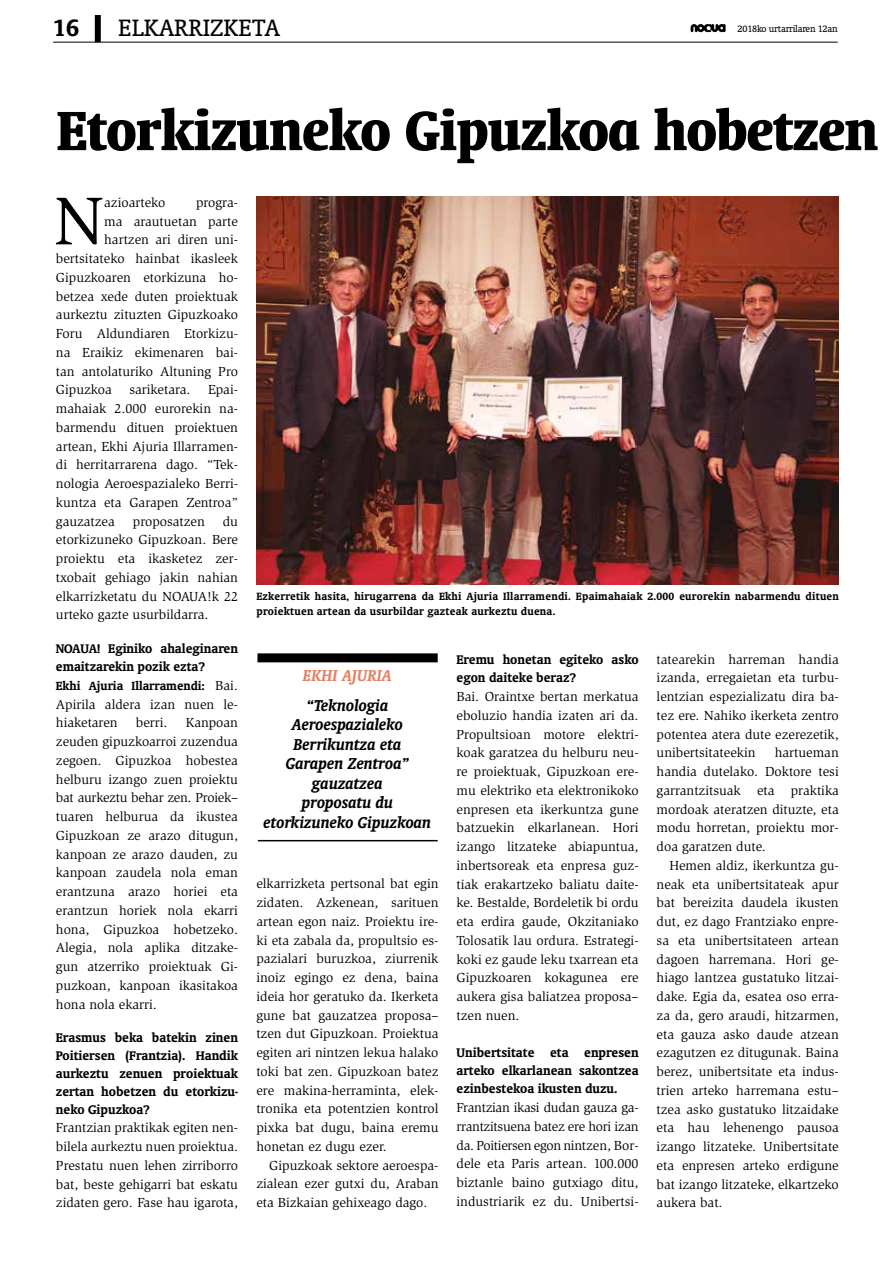
<style>
.page{position:relative;width:893px;height:1263px;background:#fff}
.page>*{position:absolute;margin:0;border:0;box-sizing:border-box;transform-origin:0 0}
.t1{font:69.45px "Slimbach";color:#000}
.t2{font:700 condensed 63px "Oranda BT";letter-spacing:-.01em;color:#000}
.t3{font:27px "Oranda BT";color:#000}
.t4{font:700 27px "Oranda BT";color:#000}
.t5{font:italic 700 18px/19.5px "Oranda BT";color:#000;text-align:center}
.t6{font:italic 700 18px "Oranda BT";color:#e28165}
.t7{font:700 14.25px/18px "Oranda BT";color:#000}
.t8{font:13.5px/18.8px "Slimbach";color:#000;text-align:justify}
.t9{font:700 13.5px "Oranda BT";color:#000}
.t10{font:700 12px/14.4px "Oranda BT";letter-spacing:.02em;color:#000}
.t11{font:10.5px "Oranda BT";letter-spacing:-.02em;color:#000}
.s1{font-family:"Slimbach";font-weight:400}
</style>
<div class="page">
<svg style="left:691px;top:24px;width:35px;height:8px"></svg>
<hr style="left:53px;top:42px;width:785px;height:1px;background:#000">
<div style="left:95px;top:15px;width:6px;height:27px;background:#000"></div>
<img style="left:256px;top:197px;width:583px;height:387px">
<div style="left:257px;top:653px;width:181px;height:9px;background:#000"></div>
<hr style="left:258px;top:840px;width:180px;height:1px;background:#000">
<h3 class="t4" style="left:53px;top:12px;width:28px">16</h3>
<h3 class="t3" style="left:117px;top:12px;width:119px">PIL-PILEAN</h3>
<h3 class="t3" style="left:118px;top:12px;width:163px">ELKARRIZKETA</h3>
<p class="t11" style="left:738px;top:23px;width:102px">2018ko urtarrilaren 12an</p>
<h2 class="t2" style="left:57px;top:93px;width:823px">Etorkizuneko Gipuzkoa hobetzen</h2>
<h1 class="t1" style="left:53px;top:181px;width:53px">N</h1>
<p class="t8" style="left:104px;top:193px;width:63px">azioarteko</p>
<p class="t8" style="left:196px;top:193px;width:43px">progra-</p>
<p class="t8" style="left:104px;top:212px;width:135px">ma arautuetan parte</p>
<p class="t8" style="left:104px;top:231px;width:135px">hartzen ari diren uni-</p>
<p class="t8" style="left:56px;top:249px;width:184px">bertsitateko hainbat ikasleek</p>
<p class="t8" style="left:56px;top:268px;width:184px">Gipuzkoaren etorkizuna ho-</p>
<p class="t8" style="left:56px;top:287px;width:184px">betzea xede duten proiektuak</p>
<p class="t8" style="left:56px;top:306px;width:184px">aurkeztu zituzten Gipuzkoako</p>
<p class="t8" style="left:56px;top:324px;width:184px">Foru Aldundiaren Etorkizu-</p>
<p class="t8" style="left:56px;top:343px;width:184px">na Eraikiz ekimenaren bai-</p>
<p class="t8" style="left:56px;top:362px;width:184px">tan antolaturiko Altuning Pro</p>
<p class="t8" style="left:56px;top:381px;width:57px">Gipuzkoa</p>
<p class="t8" style="left:129px;top:381px;width:63px">sariketara.</p>
<p class="t8" style="left:56px;top:381px;width:184px;text-indent:152px">Epai&shy;mahaiak 2.000 eurorekin na&shy;barmendu dituen proiektuen artean, Ekhi Ajuria Illarramen&shy;di herritarrarena dago. “Tek&shy;nologia Aeroespazialeko Berri&shy;kuntza eta Garapen Zentroa” gauzatzea</p>
<p class="t8" style="left:56px;top:512px;width:184px;text-indent:167px">du etorkizuneko Gipuzkoan. Bere proiektu eta ikasketez zer&shy;txobait gehiago jakin nahian elkarrizketatu du NOAUA!k 22 urteko gazte usurbildarra.</p>
<p class="t7" style="left:56px;top:639px;width:184px">NOAUA! Eginiko ahaleginaren emaitzarekin pozik ezta?</p>
<p class="t9" style="left:56px;top:678px;width:184px">Ekhi Ajuria Illarramendi: <span class="s1">Bai.</span></p>
<p class="t8" style="left:56px;top:695px;width:184px">Apirila aldera izan nuen le&shy;hiaketaren</p>
<p class="t8" style="left:133px;top:512px;width:73px">proposatzen</p>
<p class="t10" style="left:256px;top:589px;width:584px">Ezkerretik hasita, hirugarrena da Ekhi Ajuria Illarramendi. Epaimahaiak 2.000 eurorekin nabarmendu dituen proiektuen artean da usurbildar gazteak aurkeztu duena.</p>
<p class="t8" style="left:657px;top:650px;width:184px">tatearekin harreman handia izanda, erregaietan eta turbu&shy;lentzian espezializatu dira ba&shy;tez ere. Nahiko ikerketa zentro potentea atera dute ezerezetik, unibertsitateekin</p>
<p class="t7" style="left:456px;top:650px;width:184px">Eremu honetan egiteko asko egon daiteke beraz?</p>
<p class="t8" style="left:456px;top:687px;width:184px">Bai. Oraintxe bertan merkatua eboluzio handia izaten ari da.<br>Propultsioan motore elektri&shy;koak garatzea du helburu neu&shy;re proiektuak, Gipuzkoan ere&shy;mu elektriko eta elektronikoko enpresen eta ikerkuntza gune batzuekin elkarlanean. Hori izango litzateke abiapuntua, inbertsoreak eta enpresa guz&shy;tiak erakartzeko baliatu daite&shy;ke. Bestalde, Bordeletik bi ordu eta erdira gaude, Okzitaniako Tolosatik lau ordura. Estrategi&shy;koki ez gaude leku txarrean eta Gipuzkoaren kokagunea ere aukera gisa baliatzea proposa– tzen nuen.</p>
<p class="t7" style="left:456px;top:1043px;width:184px;text-align:justify">Unibertsitate eta enpresen arteko elkarlanean sakontzea ezinbestekoa ikusten duzu.</p>
<p class="t8" style="left:456px;top:1098px;width:184px">Frantzian ikasi dudan gauza ga&shy;rrantzitsuena batez ere hori izan da. Poitiersen egon nintzen, Bor&shy;dele eta Paris artean. 100.000 biztanle baino gutxiago ditu, industriarik ez du. Unibertsi-</p>
<h3 class="t6" style="left:303px;top:665px;width:91px">EKHI AJURIA</h3>
<h3 class="t5" style="left:264px;top:695px;width:169px">“Teknologia<br>Aeroespazialeko<br>Berrikuntza eta<br>Garapen Zentroa” gauzatzea<br>proposatu du etorkizuneko Gipuzkoan</h3>
<p class="t8" style="left:136px;top:714px;width:33px">berri.</p>
<p class="t8" style="left:56px;top:714px;width:184px;text-indent:130px">Kanpoan zeuden gipuzkoarroi zuzendua zegoen. Gipuzkoa hobestea helburu izango zuen proiektu bat aurkeztu behar zen. Proiek– tuaren helburua da ikustea Gipuzkoan ze arazo ditugun, kanpoan ze arazo dauden, zu kanpoan zaudela nola eman erantzuna arazo horiei eta erantzun horiek nola ekarri hona, Gipuzkoa hobetzeko.<br>Alegia, nola aplika ditzake&shy;gun atzerriko proiektuak Gi&shy;puzkoan, kanpoan ikasitakoa hona nola ekarri.</p>
<p class="t7" style="left:56px;top:1028px;width:184px;text-align:justify">Erasmus beka batekin zinen Poitiersen (Frantzia). Handik aurkeztu zenuen proiektuak zertan hobetzen du etorkizu&shy;neko Gipuzkoa?</p>
<p class="t8" style="left:56px;top:1119px;width:184px">Frantzian praktikak egiten nen&shy;bilela aurkeztu nuen proiektua.<br>Prestatu nuen lehen zirriborro bat, beste gehigarri bat eskatu zidaten gero. Fase hau igarota,</p>
<p class="t8" style="left:657px;top:743px;width:184px;text-indent:118px">hartueman handia dutelako. Doktore tesi garrantzitsuak eta praktika mordoak ateratzen dituzte, eta modu horretan, proiektu mor&shy;doa garatzen dute.</p>
<p class="t8" style="left:657px;top:856px;width:184px;text-indent:13px">Hemen aldiz, ikerkuntza gu&shy;neak eta unibertsitateak apur bat bereizita daudela ikusten dut, ez dago Frantziako enpre&shy;sa eta unibertsitateen artean dagoen harremana. Hori ge&shy;hiago lantzea gustatuko litzai&shy;dake. Egia da, esatea oso erra&shy;za da, gero araudi, hitzarmen, eta gauza asko daude atzean ezagutzen ez ditugunak. Baina berez, unibertsitate eta indus&shy;trien arteko harremana estu– tzea asko gustatuko litzaidake eta hau lehenengo pausoa izango litzateke. Unibertsitate eta enpresen arteko erdigune bat izango litzateke, elkartzeko aukera bat.</p>
<p class="t8" style="left:256px;top:874px;width:184px">elkarrizketa pertsonal bat egin zidaten. Azkenean, sarituen artean egon naiz. Proiektu ire&shy;ki eta zabala da, propultsio es&shy;pazialari buruzkoa, ziurrenik inoiz egingo ez dena, baina ideia hor geratuko da. Ikerketa gune bat gauzatzea proposa– tzen dut Gipuzkoan. Proiektua egiten ari nintzen lekua halako toki bat zen. Gipuzkoan batez ere makina-herraminta, elek&shy;tronika eta potentzien kontrol pixka bat dugu, baina eremu honetan ez dugu ezer.</p>
<p class="t8" style="left:256px;top:1156px;width:184px;text-indent:13px">Gipuzkoak sektore aeroespa&shy;zialean ezer gutxi du, Araban eta Bizkaian gehixeago dago.</p>
</div>
